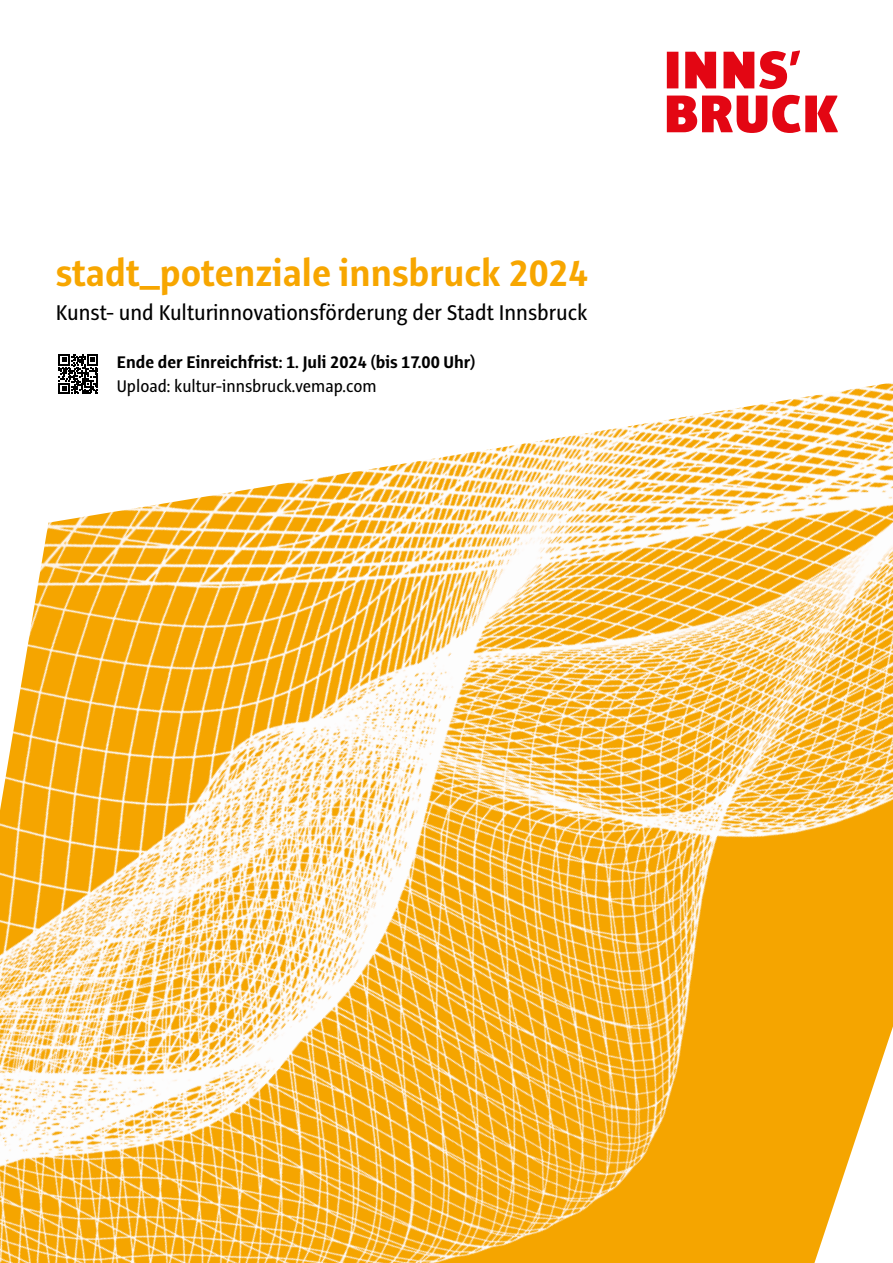
<style>
.page{position:relative;width:893px;height:1263px;background:#fff}
.page>*{position:absolute;margin:0;border:0;box-sizing:border-box;transform-origin:0 0}
.t1{font:700 40.35px "Alto Con";color:#f7a600}
.t2{font:500 23.4px "Alto Con";color:#000}
.t3{font:700 18.45px "Alto Con";color:#000}
.t4{font:500 18.45px "Alto Con";color:#000}
</style>
<div class="page">
<svg style="left:667px;top:95px;width:171px;height:38px"></svg>
<svg style="left:667px;top:50px;width:133px;height:39px"></svg>
<img style="left:0;top:383px;width:893px;height:880px">
<svg style="left:59px;top:354px;width:39px;height:40px"></svg>
<h1 class="t1" style="left:56px;top:249px;width:534px">stadt_potenziale innsbruck 2024</h1>
<p class="t2" style="left:56px;top:299px;width:533px">Kunst- und Kulturinnovationsförderung der Stadt Innsbruck</p>
<p class="t3" style="left:117px;top:351px;width:360px">Ende der Einreichfrist: 1. Juli 2024 (bis 17.00 Uhr)</p>
<p class="t4" style="left:117px;top:375px;width:261px">Upload: kultur-innsbruck.vemap.com</p>
</div>
